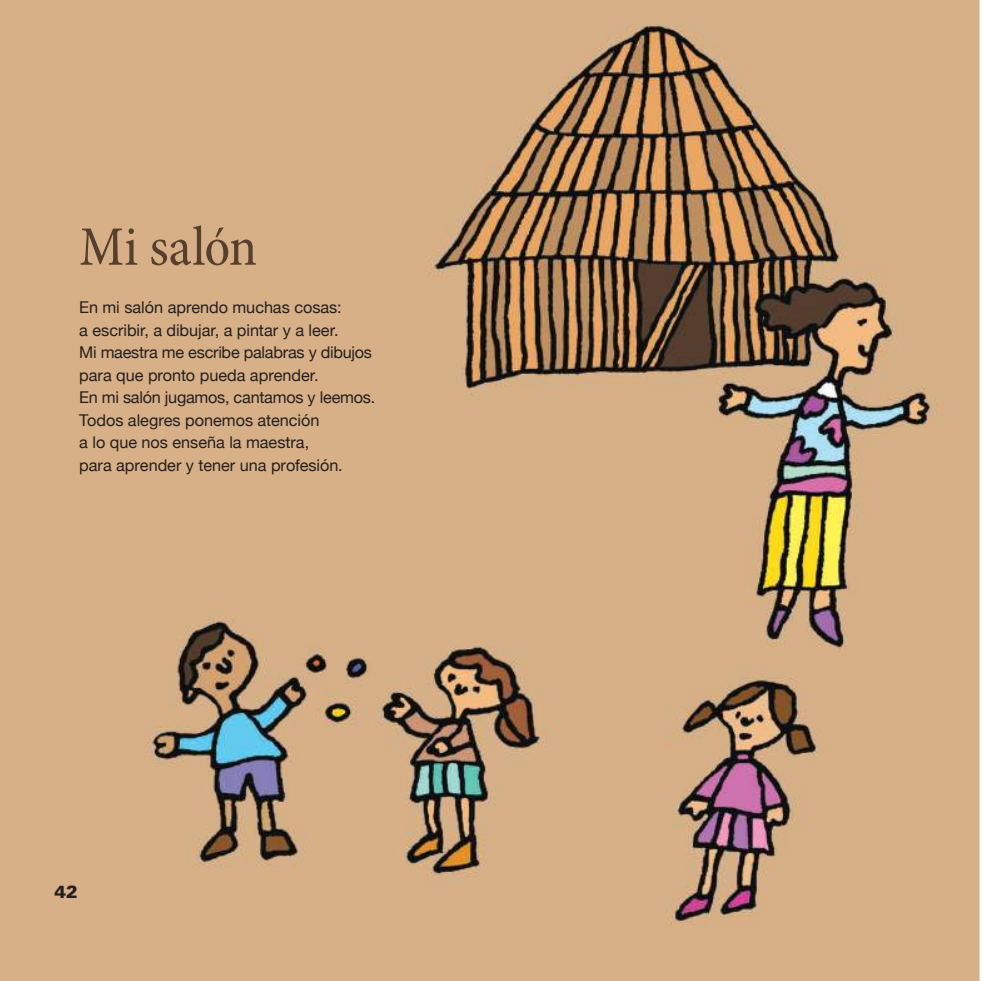
<style>
.page{position:relative;width:982px;height:981px;background:#fff}
.page>*{position:absolute;margin:0;border:0;box-sizing:border-box;transform-origin:0 0}
.t1{font:condensed 56.25px "Minion Pro";letter-spacing:-.01em;color:#553f2e}
.t2{font:900 17.5px "Univers LT Std";color:#241f1f}
.t3{font:16.25px/22.5px "Helvetica Neue";letter-spacing:-.005em;color:#241f1f}
</style>
<div class="page">
<img style="left:0;top:0;width:982px;height:980px">
<svg style="left:0;top:0;width:5px;height:5px"></svg>
<svg style="left:0;top:978px;width:5px;height:3px"></svg>
<svg style="left:978px;top:0;width:4px;height:5px"></svg>
<svg style="left:978px;top:978px;width:4px;height:3px"></svg>
<h1 class="t1" style="left:79px;top:213px;width:179px">Mi salón</h1>
<p class="t3" style="left:79px;top:295px;width:297px">En mi salón aprendo muchas cosas:<br>a escribir, a dibujar, a pintar y a leer.<br>Mi maestra me escribe palabras y dibujos para que pronto pueda aprender.<br>En mi salón jugamos, cantamos y leemos.<br>Todos alegres ponemos atención<br>a lo que nos enseña la maestra,<br>para aprender y tener una profesión.</p>
<p class="t2" style="left:54px;top:881px;width:25px">42</p>
</div>
